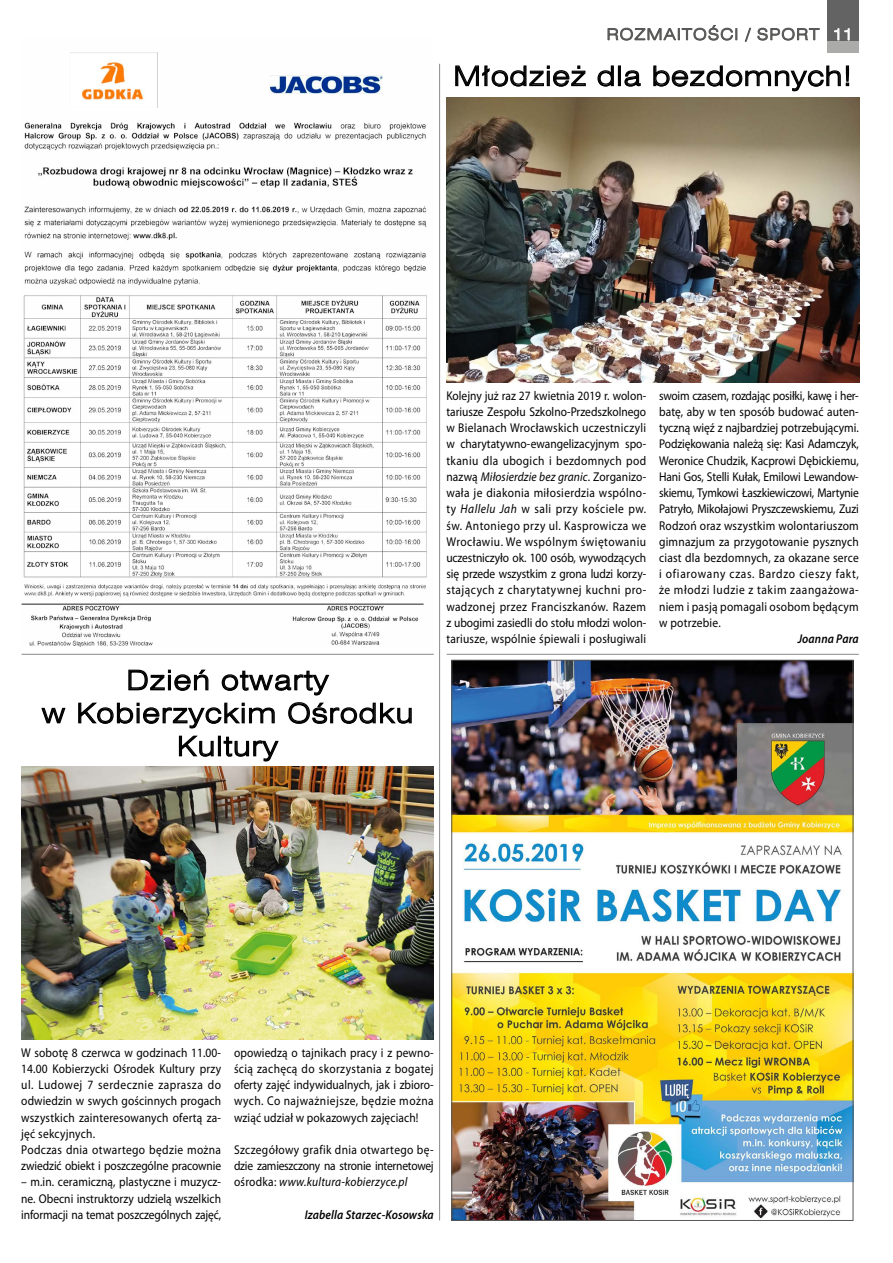
<style>
.page{position:relative;width:893px;height:1263px;background:#fff}
.page>*{position:absolute;margin:0;border:0;box-sizing:border-box;transform-origin:0 0}
.t1{font:27px/33px "Swis 721 Lt Ex EU";letter-spacing:.05em;color:#000;text-align:center}
.t2{font:15.75px "Swis 721 Lt Ex EU";letter-spacing:.075em;color:#575756}
.t3{font:12.75px/16.2px "Myriad Pro";letter-spacing:.01em;color:#000;text-align:justify;scale:.9 1}
.t4{font:italic 600 12.75px "Myriad Pro";letter-spacing:.01em;color:#000;scale:.9 1}
.s1{color:#fff}
.s2{font-style:italic}
</style>
<div class="page">
<img style="left:21px;top:52px;width:406px;height:594px">
<hr style="left:22px;top:654px;width:412px;height:1px;background:#969699">
<hr style="left:447px;top:654px;width:412px;height:1px;background:#969699">
<svg style="left:41px;top:707px;width:25px;height:17px"></svg>
<svg style="left:78px;top:669px;width:334px;height:60px"></svg>
<svg style="left:178px;top:735px;width:36px;height:22px"></svg>
<div style="left:218px;top:736px;width:3px;height:20px;border:1px solid #000"></div>
<svg style="left:223px;top:736px;width:56px;height:26px"></svg>
<img style="left:21px;top:767px;width:413px;height:273px">
<svg style="left:455px;top:65px;width:131px;height:22px"></svg>
<svg style="left:597px;top:65px;width:17px;height:22px"></svg>
<div style="left:618px;top:65px;width:3px;height:21px;border:1px solid #000"></div>
<svg style="left:624px;top:70px;width:17px;height:17px"></svg>
<svg style="left:653px;top:65px;width:197px;height:27px"></svg>
<img style="left:447px;top:98px;width:412px;height:285px">
<hr style="left:439px;top:64px;width:1px;height:1156px;background:#969699">
<img style="left:454px;top:662px;width:397px;height:557px">
<div style="left:827px;top:40px;width:32px;height:13px;background:#ababaa"></div>
<div style="left:827px;top:0;width:32px;height:40px;background:#646363"></div>
<svg style="left:834px;top:28px;width:16px;height:13px"></svg>
<svg style="left:607px;top:25px;width:130px;height:16px"></svg>
<svg style="left:745px;top:27px;width:75px;height:15px"></svg>
<p class="t2" style="left:607px;top:25px;width:248px">ROZMAITOŚCI / SPORT <span class="s1">11</span></p>
<h1 class="t1" style="left:453px;top:60px;width:400px">Młodzież dla bezdomnych!</h1>
<h1 class="t1" style="left:42px;top:664px;width:373px">Dzień otwarty<br>w Kobierzyckim Ośrodku<br>Kultury</h1>
<p class="t3" style="left:446px;top:387px;width:224px">Kolejny już raz 27 kwietnia 2019 r. wolon&shy;tariusze Zespołu Szkolno-Przedszkolnego w Bielanach Wrocławskich uczestniczyli w charytatywno-ewangelizacyjnym spo&shy;tkaniu dla ubogich i bezdomnych pod nazwą <span class="s2">Miłosierdzie bez granic</span>. Zorganizo&shy;wała je diakonia miłosierdzia wspólno&shy;ty <span class="s2">Hallelu Jah</span> w sali przy kościele pw. św. Antoniego przy ul. Kasprowicza we Wrocławiu. We wspólnym świętowaniu uczestniczyło ok. 100 osób, wywodzących się przede wszystkim z grona ludzi korzy&shy;stających z charytatywnej kuchni pro&shy;wadzonej przez Franciszkanów. Razem z ubogimi zasiedli do stołu młodzi wolon&shy;tariusze, wspólnie śpiewali i posługiwali</p>
<p class="t3" style="left:659px;top:387px;width:223px">swoim czasem, rozdając posiłki, kawę i her&shy;batę, aby w ten sposób budować auten&shy;tyczną więź z najbardziej potrzebującymi.<br>Podziękowania należą się: Kasi Adamczyk, Weronice Chudzik, Kacprowi Dębickiemu, Hani Gos, Stelli Kułak, Emilowi Lewandow&shy;skiemu, Tymkowi Łaszkiewiczowi, Martynie Patryło, Mikołajowi Pryszczewskiemu, Zuzi Rodzoń oraz wszystkim wolontariuszom gimnazjum za przygotowanie pysznych ciast dla bezdomnych, za okazane serce i ofiarowany czas. Bardzo cieszy fakt, że młodzi ludzie z takim zaangażowa&shy;niem i pasją pomagali osobom będącym w potrzebie.</p>
<p class="t4" style="left:798px;top:630px;width:69px">Joanna Para</p>
<p class="t3" style="left:21px;top:1044px;width:224px;text-align:left">W sobotę 8 czerwca w godzinach 11.00- 14.00 Kobierzycki Ośrodek Kultury przy ul. Ludowej 7 serdecznie zaprasza do odwiedzin w swych gościnnych progach wszystkich zainteresowanych ofertą za&shy;jęć sekcyjnych.<br>Podczas dnia otwartego będzie można zwiedzić obiekt i poszczególne pracownie</p>
<p class="t3" style="left:21px;top:1174px;width:224px">– m.in. ceramiczną, plastyczne i muzycz&shy;ne. Obecni instruktorzy udzielą wszelkich informacji na temat poszczególnych zajęć,</p>
<p class="t3" style="left:234px;top:1044px;width:223px">opowiedzą o tajnikach pracy i z pewno&shy;ścią zachęcą do skorzystania z bogatej oferty zajęć indywidualnych, jak i zbioro&shy;wych. Co najważniejsze, będzie można wziąć udział w pokazowych zajęciach!</p>
<p class="t3" style="left:234px;top:1141px;width:223px">Szczegółowy grafik dnia otwartego bę&shy;dzie zamieszczony na stronie internetowej ośrodka: <span class="s2">www.kultura-kobierzyce.pl</span></p>
<p class="t4" style="left:305px;top:1206px;width:145px">Izabella Starzec-Kosowska</p>
</div>
